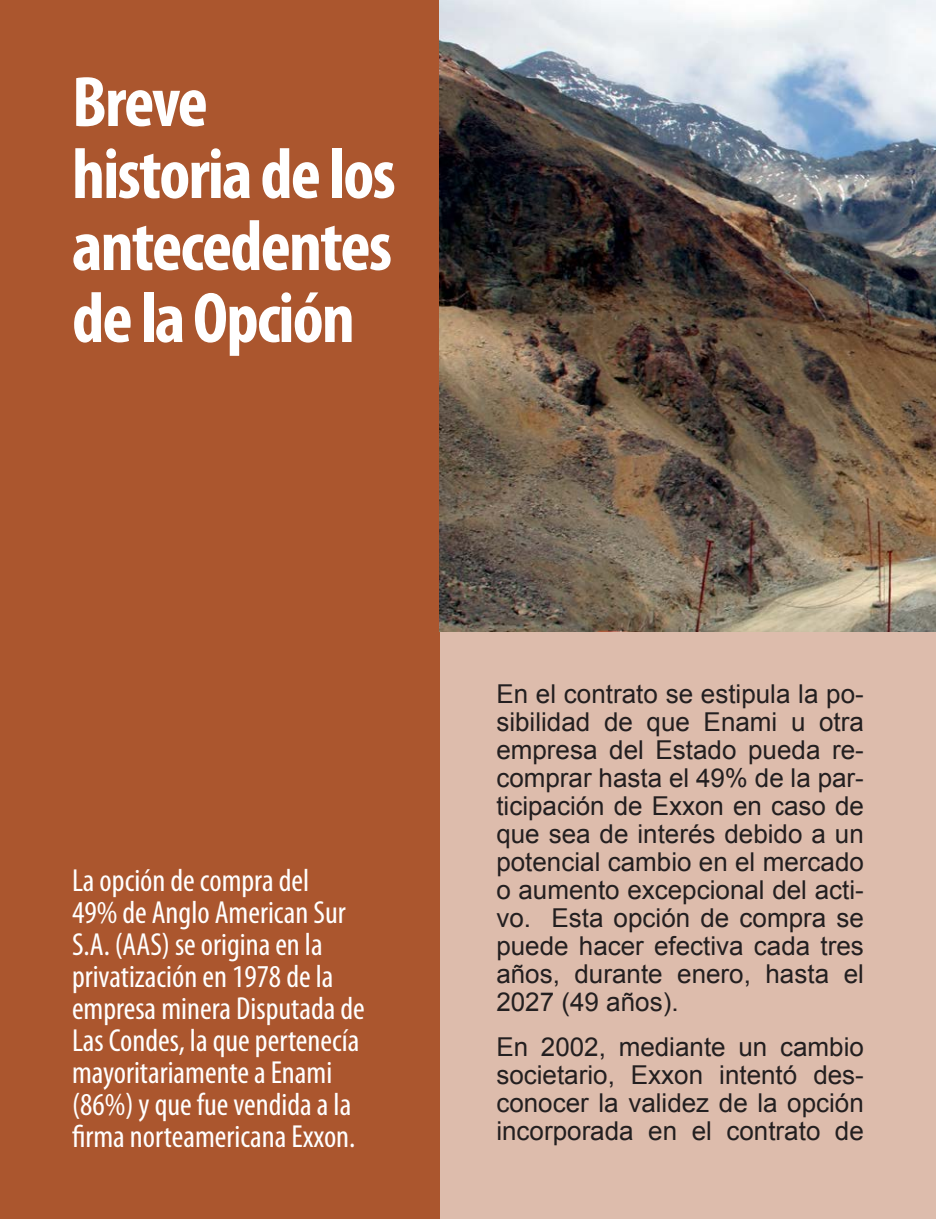
<style>
.page{position:relative;width:936px;height:1219px;background:#fff}
.page>*{position:absolute;margin:0;border:0;box-sizing:border-box;transform-origin:0 0}
.t1{font:700 condensed 72px/72px "Myriad Pro";letter-spacing:-.025em;color:#fff}
.t2{font:condensed 32px/32px "Myriad Pro";color:#fff}
.t3{font:26px/28px "Arial";color:#231f20;text-align:justify}
</style>
<div class="page">
<div style="left:0;top:0;width:935px;height:1219px;background:#ddbcac"></div>
<div style="left:0;top:0;width:439px;height:1219px;background:#ab562e"></div>
<img style="left:439px;top:0;width:496px;height:631px">
<p class="t1" style="left:72px;top:65px;width:325px">Breve historia de los antecedentes de la Opción</p>
<p class="t2" style="left:72px;top:864px;width:294px">La opción de compra del<br>49% de Anglo American Sur<br>S.A. (AAS) se origina en la privatización en 1978 de la empresa minera Disputada de<br>Las Condes, la que pertenecía mayoritariamente a Enami (86%) y que fue vendida a la firma norteamericana Exxon.</p>
<p class="t3" style="left:496px;top:680px;width:369px">En el contrato se estipula la po&shy;sibilidad de que Enami u otra empresa del Estado pueda re&shy;comprar hasta el 49% de la par&shy;ticipación de Exxon en caso de que sea de interés debido a un potencial cambio en el mercado o aumento excepcional del acti&shy;vo. Esta opción de compra se puede hacer efectiva cada tres años, durante enero, hasta el 2027 (49 años).</p>
<p class="t3" style="left:496px;top:1033px;width:369px">En 2002, mediante un cambio societario, Exxon intentó des&shy;conocer la validez de la opción incorporada en el contrato de</p>
</div>
